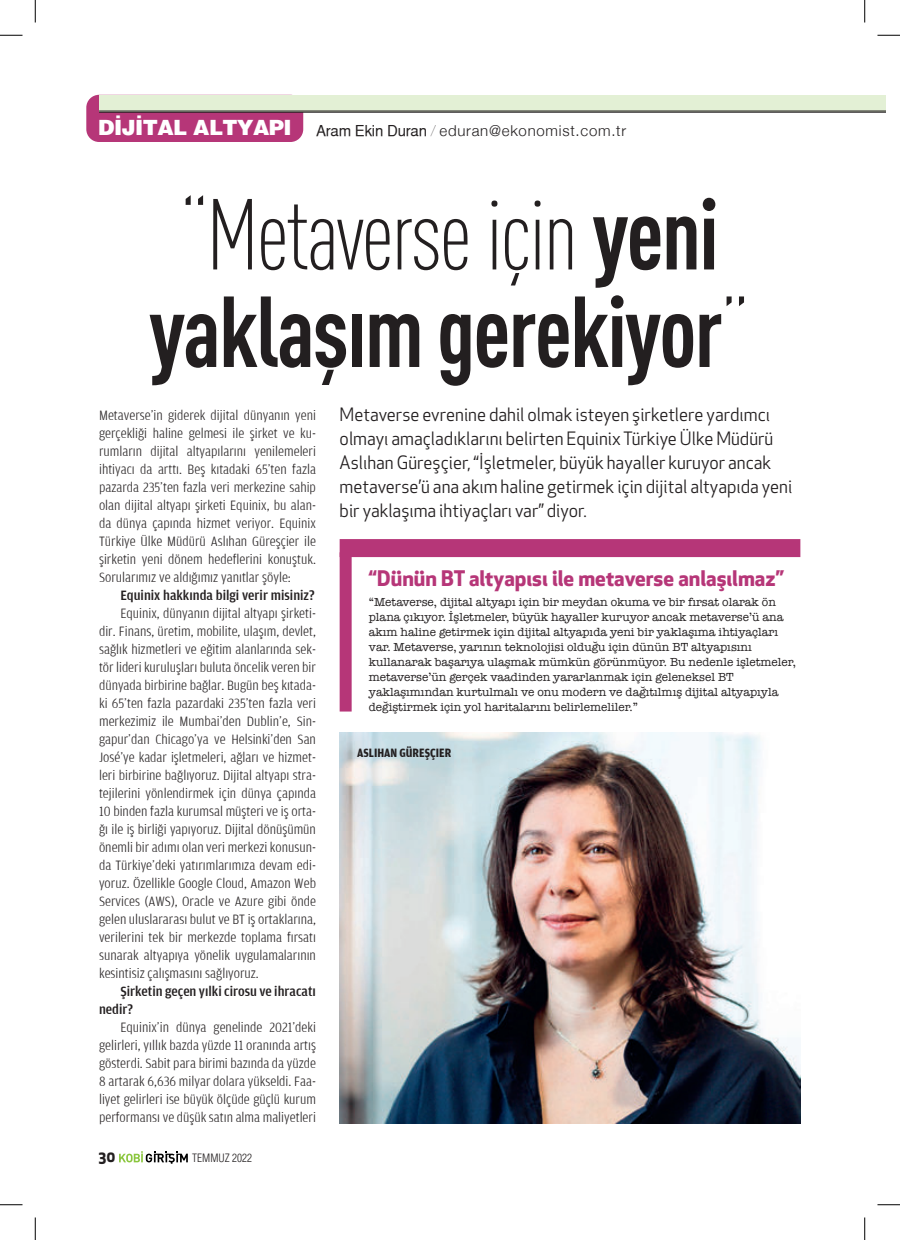
<style>
.page{position:relative;width:900px;height:1240px;background:#fff}
.page>*{position:absolute;margin:0;border:0;box-sizing:border-box;transform-origin:0 0}
.t1{font:99px "DIN Cond Light Alternate";letter-spacing:-.025em;color:#231f20}
.t2{font:99px "DIN Cond Bold Alternate";letter-spacing:-.02em;color:#231f20;scale:.95 1}
.t3{font:700 21px "Apex New";color:#b63678}
.t4{font:900 21px "Helveticam";letter-spacing:-.025em;color:#fff}
.t5{font:18px/24px "Apex New";color:#231f20}
.t6{font:300 15px "Helvetica Neue";letter-spacing:.05em;color:#231f20}
.t7{font:700 15px "Apex New";color:#231f20}
.t8{font:300 condensed 14.25px/18px "Amplitude Aubi 3";color:#231f20;text-align:justify;scale:1.1 1}
.t9{font:500 condensed 14.25px/18px "Amplitude Aubi 3";color:#231f20;scale:1.1 1}
.t10{font:700 condensed 12.75px "Amplitude Aubi 3";color:#231f20}
.t11{font:12px/15px "American Typewriter";color:#231f20}
.t12{font:300 11.25px "Helveticam Cond";color:#231f20}
.s1{font-family:"Helvetica Roman Y";font-weight:400}
.s2{font-weight:200}
.s3{font-family:"DIN Cond Bold Alternate"}
.s4{font-family:"DIN Cond Light Alternate"}
</style>
<div class="page">
<div style="left:86px;top:95px;width:217px;height:47px;background:#b63678;border-radius:13px"></div>
<div style="left:99px;top:95px;width:787px;height:16px;background:#e3f0d5"></div>
<svg style="left:119px;top:1151px;width:69px;height:13px"></svg>
<hr style="left:99px;top:111px;width:787px;height:1px;background:#231f20">
<hr style="left:99px;top:112px;width:787px;height:1px;background:#231f20">
<div style="left:340px;top:539px;width:460px;height:18px;background:#b63678"></div>
<div style="left:340px;top:552px;width:12px;height:159px;background:#b63678"></div>
<img style="left:340px;top:733px;width:460px;height:391px">
<svg style="left:0;top:35px;width:22px;height:1px"></svg>
<svg style="left:877px;top:35px;width:23px;height:1px"></svg>
<svg style="left:0;top:1204px;width:22px;height:1px"></svg>
<svg style="left:877px;top:1204px;width:23px;height:1px"></svg>
<svg style="left:35px;top:0;width:1px;height:22px"></svg>
<svg style="left:35px;top:1217px;width:1px;height:23px"></svg>
<svg style="left:864px;top:0;width:1px;height:22px"></svg>
<svg style="left:864px;top:1217px;width:1px;height:23px"></svg>
<p class="t4" style="left:98px;top:114px;width:195px">DİJİTAL ALTYAPI</p>
<p class="t6" style="left:316px;top:118px;width:312px"><span class="s1">Aram Ekin Duran</span> <span class="s2">/</span> eduran@ekonomist.com.tr</p>
<p class="t1" style="left:180px;top:178px;width:540px">“Metaverse için <span class="s3">yeni</span></p>
<p class="t2" style="left:149px;top:271px;width:633px">yaklaşım gerekiyor<span class="s4">”</span></p>
<p class="t8" style="left:99px;top:406px;width:199px">Metaverse’in giderek dijital dünyanın yeni gerçekliği haline gelmesi ile şirket ve ku&shy;rumların dijital altyapılarını yenilemeleri ihtiyacı da arttı. Beş kıtadaki 65’ten fazla pazarda 235’ten fazla veri merkezine sahip olan dijital altyapı şirketi Equinix, bu alan&shy;da dünya çapında hizmet veriyor. Equinix Türkiye Ülke Müdürü Aslıhan Güreşçier ile şirketin yeni dönem hedeflerini konuştuk.<br>Sorularımız ve aldığımız yanıtlar şöyle:</p>
<p class="t9" style="left:120px;top:586px;width:178px">Equinix hakkında bilgi verir misiniz?</p>
<p class="t8" style="left:99px;top:604px;width:199px;text-indent:21px">Equinix, dünyanın dijital altyapı şirketi&shy;dir. Finans, üretim, mobilite, ulaşım, devlet, sağlık hizmetleri ve eğitim alanlarında sek&shy;tör lideri kuruluşları buluta öncelik veren bir dünyada birbirine bağlar. Bugün beş kıtada&shy;ki 65’ten fazla pazardaki 235’ten fazla veri merkezimiz ile Mumbai’den Dublin’e, Sin&shy;gapur’dan Chicago’ya ve Helsinki’den San José’ye kadar işletmeleri, ağları ve hizmet&shy;leri birbirine bağlıyoruz. Dijital altyapı stra&shy;tejilerini yönlendirmek için dünya çapında 10 binden fazla kurumsal müşteri ve iş orta&shy;ğı ile iş birliği yapıyoruz. Dijital dönüşümün önemli bir adımı olan veri merkezi konusun&shy;da Türkiye’deki yatırımlarımıza devam edi&shy;yoruz. Özellikle Google Cloud, Amazon Web Services (AWS), Oracle ve Azure gibi önde gelen uluslararası bulut ve BT iş ortaklarına, verilerini tek bir merkezde toplama fırsatı sunarak altyapıya yönelik uygulamalarının kesintisiz çalışmasını sağlıyoruz.</p>
<p class="t9" style="left:99px;top:982px;width:199px;text-indent:21px">Şirketin geçen yılki cirosu ve ihracatı nedir?</p>
<p class="t8" style="left:99px;top:1018px;width:199px;text-indent:21px">Equinix’in dünya genelinde 2021’deki gelirleri, yıllık bazda yüzde 11 oranında artış gösterdi. Sabit para birimi bazında da yüzde 8 artarak 6,636 milyar dolara yükseldi. Faa&shy;liyet gelirleri ise büyük ölçüde güçlü kurum performansı ve düşük satın alma maliyetleri</p>
<p class="t7" style="left:98px;top:1146px;width:18px">30</p>
<p class="t12" style="left:192px;top:1152px;width:61px">TEMMUZ 2022</p>
<p class="t5" style="left:340px;top:402px;width:454px">Metaverse evrenine dahil olmak isteyen şirketlere yardımcı olmayı amaçladıklarını belirten Equinix Türkiye Ülke Müdürü Aslıhan Güreşçier, “İşletmeler, büyük hayaller kuruyor ancak metaverse’ü ana akım haline getirmek için dijital altyapıda yeni bir yaklaşıma ihtiyaçları var” diyor.</p>
<p class="t3" style="left:369px;top:563px;width:416px">“Dünün BT altyapısı ile metaverse anlaşılmaz”</p>
<p class="t11" style="left:369px;top:594px;width:428px">“Metaverse, dijital altyapı için bir meydan okuma ve bir fırsat olarak ön plana çıkıyor. İşletmeler, büyük hayaller kuruyor ancak metaverse’ü ana akım haline getirmek için dijital altyapıda yeni bir yaklaşıma ihtiyaçları var. Metaverse, yarının teknolojisi olduğu için dünün BT altyapısını kullanarak başarıya ulaşmak mümkün görünmüyor. Bu nedenle işletmeler, metaverse’ün gerçek vaadinden yararlanmak için geleneksel BT yaklaşımından kurtulmalı ve onu modern ve dağıtılmış dijital altyapıyla değiştirmek için yol haritalarını belirlemeliler.”</p>
<p class="t10" style="left:357px;top:746px;width:96px">ASLIHAN GÜREŞÇIER</p>
</div>
